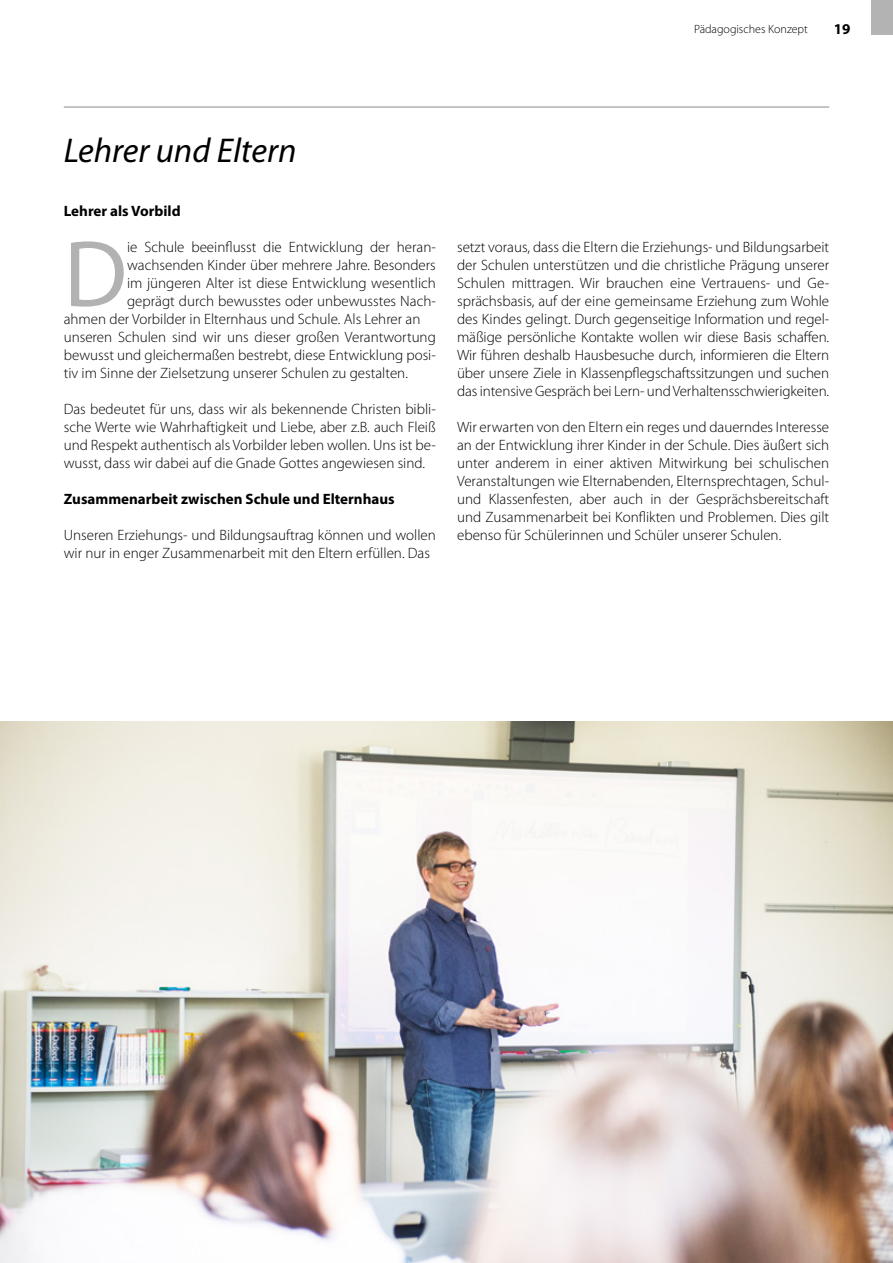
<style>
.page{position:relative;width:893px;height:1263px;background:#fff}
.page>*{position:absolute;margin:0;border:0;box-sizing:border-box;transform-origin:0 0}
.t1{font:95.1px "Myriad Pro";color:#b3b2b2}
.t2{font:italic 34.5px "Myriad Pro";color:#000}
.t3{font:300 15px/18px "Myriad Pro";color:#000;text-align:justify}
.t4{font:700 15px "Myriad Pro";color:#000}
.t5{font:300 12px "Myriad Pro";color:#000}
</style>
<div class="page">
<div style="left:872px;top:0;width:21px;height:34px;background:#b3b3b4"></div>
<hr style="left:64px;top:106px;width:765px;height:2px;background:#b3b2b2">
<img style="left:0;top:722px;width:893px;height:541px">
<p class="t5" style="left:694px;top:22px;width:115px">Pädagogisches Konzept</p>
<p class="t4" style="left:834px;top:19px;width:18px">19</p>
<h2 class="t2" style="left:64px;top:129px;width:234px">Lehrer und Eltern</h2>
<p class="t4" style="left:64px;top:201px;width:118px">Lehrer als Vorbild</p>
<h1 class="t1" style="left:64px;top:215px;width:65px">D</h1>
<p class="t3" style="left:127px;top:238px;width:310px">ie Schule beeinflusst die Entwicklung der heran-</p>
<p class="t3" style="left:127px;top:256px;width:310px">wachsenden Kinder über mehrere Jahre. Besonders</p>
<p class="t3" style="left:127px;top:274px;width:310px">im jüngeren Alter ist diese Entwicklung wesentlich</p>
<p class="t3" style="left:127px;top:292px;width:310px">geprägt durch bewusstes oder unbewusstes Nach-</p>
<p class="t3" style="left:64px;top:310px;width:358px">ahmen der Vorbilder in Elternhaus und Schule. Als Lehrer an</p>
<p class="t3" style="left:64px;top:328px;width:374px">unseren Schulen sind wir uns dieser großen Verantwortung</p>
<p class="t3" style="left:64px;top:346px;width:374px">bewusst und gleichermaßen bestrebt, diese Entwicklung posi-</p>
<p class="t3" style="left:64px;top:364px;width:346px">tiv im Sinne der Zielsetzung unserer Schulen zu gestalten.</p>
<p class="t3" style="left:64px;top:400px;width:374px">Das bedeutet für uns, dass wir als bekennende Christen bibli&shy;sche Werte wie Wahrhaftigkeit und Liebe, aber z.B. auch Fleiß und Respekt authentisch als Vorbilder leben wollen. Uns ist be&shy;wusst, dass wir dabei auf die Gnade Gottes angewiesen sind.</p>
<p class="t4" style="left:64px;top:489px;width:332px">Zusammenarbeit zwischen Schule und Elternhaus</p>
<p class="t3" style="left:64px;top:526px;width:374px">Unseren Erziehungs- und Bildungsauftrag können und wollen wir nur in enger Zusammenarbeit mit den Eltern erfüllen. Das</p>
<p class="t3" style="left:457px;top:238px;width:374px">setzt voraus, dass die Eltern die Erziehungs- und Bildungsarbeit der Schulen unterstützen und die christliche Prägung unserer Schulen mittragen. Wir brauchen eine Vertrauens- und Ge&shy;sprächsbasis, auf der eine gemeinsame Erziehung zum Wohle des Kindes gelingt. Durch gegenseitige Information und regel&shy;mäßige persönliche Kontakte wollen wir diese Basis schaffen.<br>Wir führen deshalb Hausbesuche durch, informieren die Eltern über unsere Ziele in Klassenpflegschaftssitzungen und suchen das intensive Gespräch bei Lern- und Verhaltensschwierigkeiten.</p>
<p class="t3" style="left:457px;top:418px;width:374px">Wir erwarten von den Eltern ein reges und dauerndes Interesse an der Entwicklung ihrer Kinder in der Schule. Dies äußert sich unter anderem in einer aktiven Mitwirkung bei schulischen Veranstaltungen wie Elternabenden, Elternsprechtagen, Schul&shy;und Klassenfesten, aber auch in der Gesprächsbereitschaft und Zusammenarbeit bei Konflikten und Problemen. Dies gilt ebenso für Schülerinnen und Schüler unserer Schulen.</p>
</div>
